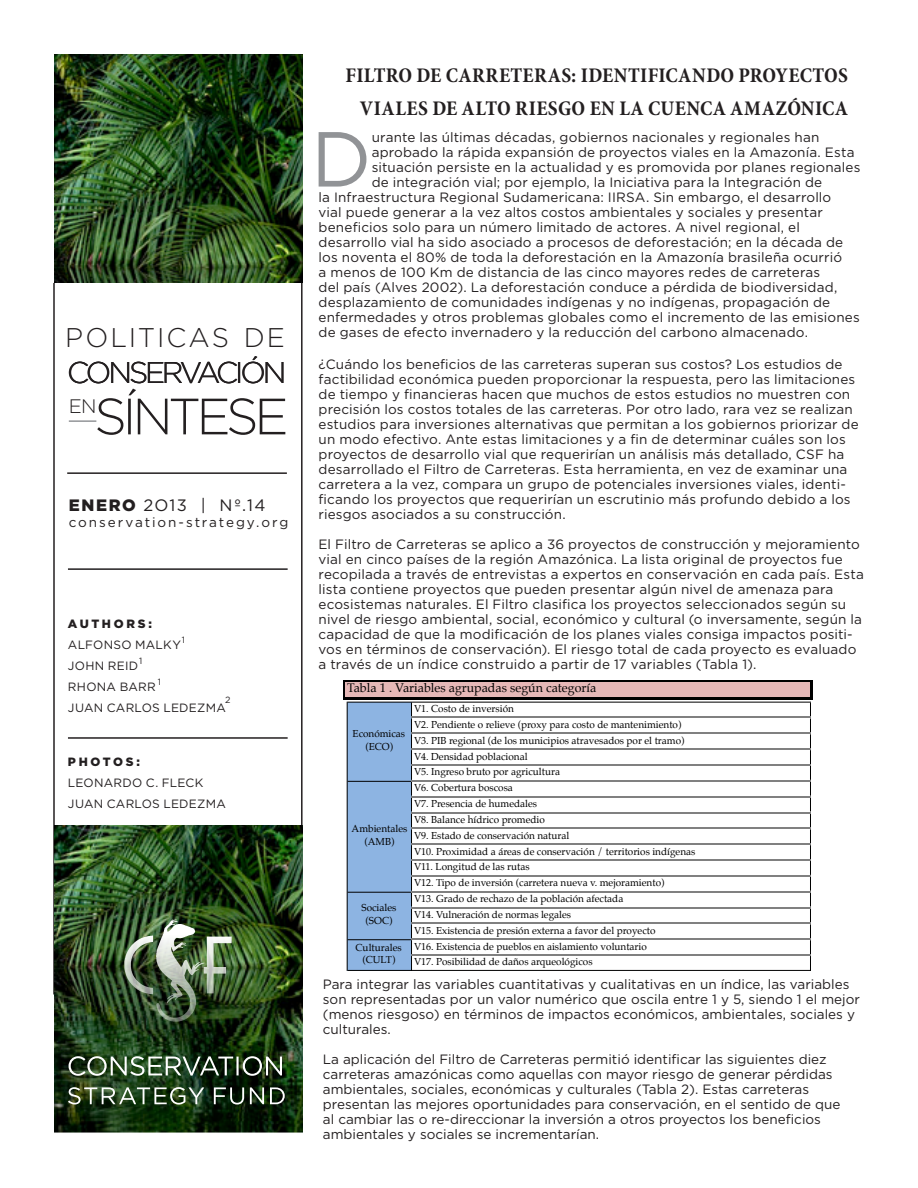
<style>
.page{position:relative;width:918px;height:1188px;background:#fff}
.page>*{position:absolute;margin:0;border:0;box-sizing:border-box;transform-origin:0 0}
.t1{font:77.85px "Gotham";color:#919396}
.t2{font:300 51px "Gotham";letter-spacing:-.09em;color:#231f20}
.t3{font:300 30px "Gotham";letter-spacing:-.1em;color:#231f20}
.t4{font:300 27px "Gotham";letter-spacing:.075em;color:#231f20}
.t5{font:700 condensed 21px/33px "Minion Pro";letter-spacing:.015em;color:#231f20;text-align:right}
.t6{font:300 19.5px "Gotham";color:#231f20}
.t7{font:16.5px "Gotham";letter-spacing:.075em;color:#231f20}
.t8{font:13.5px/15px "Gotham";letter-spacing:.01em;color:#231f20}
.t9{font:13.5px "Gotham";letter-spacing:.14em;color:#231f20}
.t10{font:12.45px "Palatino";color:#000}
.t11{font:12px "Gotham";letter-spacing:.02em;color:#231f20}
.t12{font:900 12px "Gotham";letter-spacing:.215em;color:#231f20}
.t13{font:10.05px/15.9px "Palatino";color:#000;text-align:center}
.t14{font:9px "Gotham";color:#231f20}
.s1{font-weight:900}
</style>
<div class="page">
<div style="left:348px;top:703px;width:64px;height:268px;background:#8db4e2"></div>
<hr style="left:348px;top:781px;width:63px;height:1px;background:#000">
<hr style="left:348px;top:892px;width:63px;height:1px;background:#000">
<hr style="left:348px;top:939px;width:63px;height:1px;background:#000">
<hr style="left:347px;top:702px;width:1px;height:269px;background:#000">
<svg style="left:411px;top:703px;width:1px;height:267px"></svg>
<hr style="left:348px;top:702px;width:463px;height:1px;background:#000">
<hr style="left:411px;top:716px;width:400px;height:2px;background:#808080">
<hr style="left:411px;top:732px;width:400px;height:2px;background:#808080">
<hr style="left:411px;top:748px;width:400px;height:2px;background:#808080">
<hr style="left:411px;top:764px;width:400px;height:2px;background:#808080">
<hr style="left:411px;top:780px;width:400px;height:2px;background:#808080">
<hr style="left:411px;top:796px;width:400px;height:2px;background:#808080">
<hr style="left:411px;top:812px;width:400px;height:2px;background:#808080">
<hr style="left:411px;top:827px;width:400px;height:2px;background:#808080">
<hr style="left:411px;top:843px;width:400px;height:2px;background:#808080">
<hr style="left:411px;top:859px;width:400px;height:2px;background:#808080">
<hr style="left:411px;top:875px;width:400px;height:2px;background:#808080">
<hr style="left:411px;top:891px;width:400px;height:2px;background:#808080">
<hr style="left:411px;top:907px;width:400px;height:2px;background:#808080">
<hr style="left:411px;top:922px;width:400px;height:2px;background:#808080">
<hr style="left:411px;top:938px;width:400px;height:2px;background:#808080">
<hr style="left:411px;top:954px;width:400px;height:2px;background:#808080">
<hr style="left:348px;top:970px;width:463px;height:1px;background:#000">
<img style="left:54px;top:54px;width:248px;height:229px">
<hr style="left:53px;top:283px;width:2px;height:711px;background:#231f20">
<hr style="left:301px;top:283px;width:2px;height:711px;background:#231f20">
<hr style="left:67px;top:472px;width:220px;height:2px;background:#231f20">
<hr style="left:68px;top:568px;width:220px;height:2px;background:#231f20">
<hr style="left:68px;top:737px;width:220px;height:2px;background:#231f20">
<img style="left:54px;top:825px;width:248px;height:308px">
<img style="left:68px;top:1087px;width:217px;height:18px">
<svg style="left:69px;top:1056px;width:213px;height:20px"></svg>
<img style="left:120px;top:916px;width:116px;height:109px">
<hr style="left:69px;top:420px;width:27px;height:2px;background:#939598">
<div style="left:345px;top:682px;width:467px;height:18px;background:#e6b8b7"></div>
<svg style="left:344px;top:681px;width:1px;height:19px"></svg>
<svg style="left:810px;top:682px;width:2px;height:288px"></svg>
<hr style="left:345px;top:681px;width:467px;height:1px;background:#000">
<hr style="left:345px;top:697px;width:467px;height:3px;background:#000">
<p class="t4" style="left:65px;top:322px;width:221px">POLITICAS DE</p>
<p class="t3" style="left:67px;top:356px;width:221px">CONSERVACIÓN</p>
<p class="t2" style="left:94px;top:389px;width:196px">SÍNTESE</p>
<p class="t6" style="left:69px;top:396px;width:29px">EN</p>
<p class="t7" style="left:69px;top:496px;width:198px"><span class="s1">ENERO</span> 2O13 | Nº.14</p>
<p class="t9" style="left:69px;top:515px;width:221px">conservation-strategy.org</p>
<p class="t12" style="left:68px;top:617px;width:85px">AUTHORS:</p>
<p class="t11" style="left:68px;top:638px;width:114px">ALFONSO MALKY</p>
<p class="t11" style="left:68px;top:659px;width:72px">JOHN REID</p>
<p class="t11" style="left:68px;top:680px;width:89px">RHONA BARR</p>
<p class="t11" style="left:68px;top:701px;width:159px">JUAN CARLOS LEDEZMA</p>
<p class="t14" style="left:182px;top:635px;width:5px">1</p>
<p class="t14" style="left:139px;top:656px;width:5px">1</p>
<p class="t14" style="left:158px;top:677px;width:5px">1</p>
<p class="t14" style="left:225px;top:695px;width:7px">2</p>
<p class="t12" style="left:68px;top:755px;width:74px">PHOTOS:</p>
<p class="t11" style="left:68px;top:776px;width:137px">LEONARDO C. FLECK</p>
<p class="t11" style="left:68px;top:797px;width:159px">JUAN CARLOS LEDEZMA</p>
<p class="t5" style="left:345px;top:59px;width:504px">FILTRO DE CARRETERAS: IDENTIFICANDO PROYECTOS<br>VIALES DE ALTO RIESGO EN LA CUENCA AMAZÓNICA</p>
<p class="t1" style="left:311px;top:116px;width:62px">D</p>
<p class="t8" style="left:372px;top:129px;width:449px">urante las últimas décadas, gobiernos nacionales y regionales han</p>
<p class="t8" style="left:372px;top:144px;width:484px">aprobado la rápida expansión de proyectos viales en la Amazonía. Esta</p>
<p class="t8" style="left:372px;top:159px;width:490px">situación persiste en la actualidad y es promovida por planes regionales</p>
<p class="t8" style="left:372px;top:174px;width:452px">de integración vial; por ejemplo, la Iniciativa para la Integración de</p>
<p class="t8" style="left:319px;top:189px;width:514px">la Infraestructura Regional Sudamericana: IIRSA. Sin embargo, el desarrollo</p>
<p class="t8" style="left:319px;top:204px;width:506px">vial puede generar a la vez altos costos ambientales y sociales y presentar</p>
<p class="t8" style="left:319px;top:219px;width:483px">beneficios solo para un número limitado de actores. A nivel regional, el</p>
<p class="t8" style="left:319px;top:234px;width:526px">desarrollo vial ha sido asociado a procesos de deforestación; en la década de</p>
<p class="t8" style="left:319px;top:249px;width:525px">los noventa el 80% de toda la deforestación en la Amazonía brasileña ocurrió</p>
<p class="t8" style="left:319px;top:264px;width:503px">a menos de 100 Km de distancia de las cinco mayores redes de carreteras</p>
<p class="t8" style="left:319px;top:279px;width:520px">del país (Alves 2002). La deforestación conduce a pérdida de biodiversidad,</p>
<p class="t8" style="left:319px;top:294px;width:513px">desplazamiento de comunidades indígenas y no indígenas, propagación de</p>
<p class="t8" style="left:319px;top:309px;width:543px">enfermedades y otros problemas globales como el incremento de las emisiones</p>
<p class="t8" style="left:319px;top:324px;width:491px">de gases de efecto invernadero y la reducción del carbono almacenado.</p>
<p class="t8" style="left:319px;top:357px;width:542px">¿Cuándo los beneficios de las carreteras superan sus costos? Los estudios de factibilidad económica pueden proporcionar la respuesta, pero las limitaciones de tiempo y financieras hacen que muchos de estos estudios no muestren con precisión los costos totales de las carreteras. Por otro lado, rara vez se realizan estudios para inversiones alternativas que permitan a los gobiernos priorizar de un modo efectivo. Ante estas limitaciones y a fin de determinar cuáles son los proyectos de desarrollo vial que requerirían un análisis más detallado, CSF ha desarrollado el Filtro de Carreteras. Esta herramienta, en vez de examinar una carretera a la vez, compara un grupo de potenciales inversiones viales, identi&shy;ficando los proyectos que requerirían un escrutinio más profundo debido a los riesgos asociados a su construcción.</p>
<p class="t8" style="left:319px;top:537px;width:547px">El Filtro de Carreteras se aplico a 36 proyectos de construcción y mejoramiento vial en cinco países de la región Amazónica. La lista original de proyectos fue recopilada a través de entrevistas a expertos en conservación en cada país. Esta lista contiene proyectos que pueden presentar algún nivel de amenaza para ecosistemas naturales. El Filtro clasifica los proyectos seleccionados según su nivel de riesgo ambiental, social, económico y cultural (o inversamente, según la capacidad de que la modificación de los planes viales consiga impactos positi&shy;vos en términos de conservación). El riesgo total de cada proyecto es evaluado a través de un índice construido a partir de 17 variables (Tabla 1).</p>
<p class="t10" style="left:347px;top:678px;width:251px">Tabla 1 . Variables agrupadas según categoría</p>
<p class="t13" style="left:414px;top:701px;width:283px;text-align:left">V1. Costo de inversión<br>V2. Pendiente o relieve (proxy para costo de mantenimiento)<br>V3. PIB regional (de los municipios atravesados por el tramo)<br>V4. Densidad poblacional<br>V5. Ingreso bruto por agricultura<br>V6. Cobertura boscosa<br>V7. Presencia de humedales<br>V8. Balance hídrico promedio<br>V9. Estado de conservación natural<br>V10. Proximidad a áreas de conservación / territorios indígenas V11. Longitud de las rutas<br>V12. Tipo de inversión (carretera nueva v. mejoramiento)<br>V13. Grado de rechazo de la población afectada<br>V14. Vulneración de normas legales<br>V15. Existencia de presión externa a favor del proyecto<br>V16. Existencia de pueblos en aislamiento voluntario<br>V17. Posibilidad de daños arqueológicos</p>
<p class="t13" style="left:353px;top:727px;width:54px;line-height:12.9px">Económicas (ECO)</p>
<p class="t13" style="left:352px;top:822px;width:57px;line-height:12.9px">Ambientales (AMB)</p>
<p class="t13" style="left:362px;top:901px;width:36px;line-height:12.9px">Sociales (SOC)</p>
<p class="t13" style="left:356px;top:941px;width:48px;line-height:12.9px">Culturales (CULT)</p>
<p class="t8" style="left:323px;top:977px;width:539px">Para integrar las variables cuantitativas y cualitativas en un índice, las variables son representadas por un valor numérico que oscila entre 1 y 5, siendo 1 el mejor (menos riesgoso) en términos de impactos económicos, ambientales, sociales y culturales.</p>
<p class="t8" style="left:323px;top:1052px;width:519px">La aplicación del Filtro de Carreteras permitió identificar las siguientes diez carreteras amazónicas como aquellas con mayor riesgo de generar pérdidas ambientales, sociales, económicas y culturales (Tabla 2). Estas carreteras presentan las mejores oportunidades para conservación, en el sentido de que al cambiar las o re-direccionar la inversión a otros proyectos los beneficios ambientales y sociales se incrementarían.</p>
</div>
